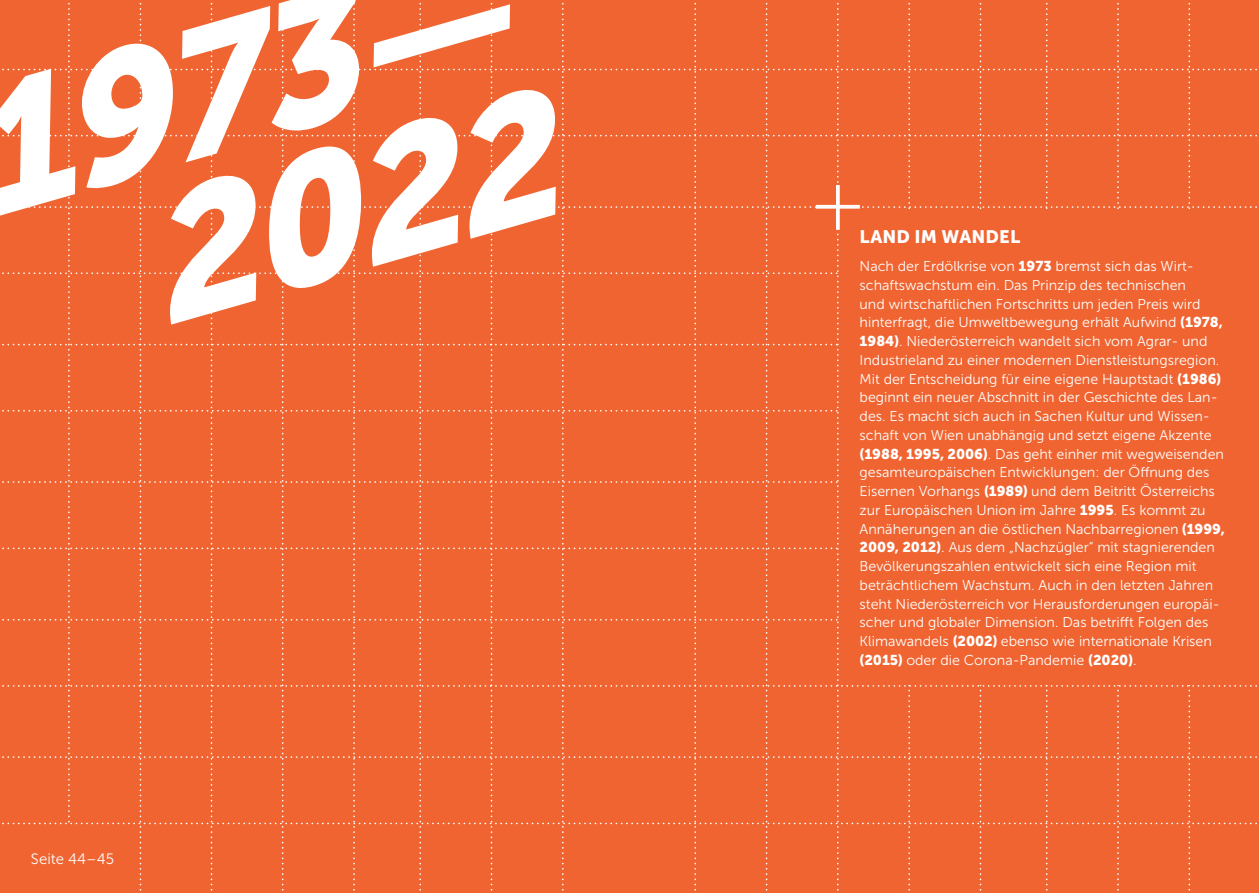
<style>
.page{position:relative;width:1259px;height:893px;background:#ef6430}
.page>*{position:absolute;margin:0;border:0;box-sizing:border-box;transform-origin:0 0}
.t1{font:18px "Museo Sans 900";letter-spacing:.01em;color:#fff}
.t2{font:15px "Museo Sans 300";color:#fff}
.t3{font:14.25px/18.8px "Museo Sans 300";color:#fff}
.s1{font-family:"Museo Sans 900"}
</style>
<div class="page">
<div style="left:0;top:827px;width:138px;height:66px;background:#ef6430"></div>
<div style="left:840px;top:210px;width:419px;height:475px;background:#ef6430"></div>
<svg style="left:170px;top:86px;width:386px;height:239px;fill:#ef6430"></svg>
<svg style="left:0;top:0;width:510px;height:217px;fill:#ef6430"></svg>
<hr style="left:836px;top:185px;width:3px;height:45px;background:#fff">
<svg style="left:816px;top:205px;width:44px;height:4px"></svg>
<p class="t2" style="left:31px;top:851px;width:85px">Seite 44–45</p>
<p class="t1" style="left:859px;top:227px;width:162px">LAND IM WANDEL</p>
<p class="t3" style="left:859px;top:257px;width:367px">Nach der Erdölkrise von <span class="s1">1973</span> bremst sich das Wirt&shy;schaftswachstum ein. Das Prinzip des technischen<br>und wirtschaftlichen Fortschritts um jeden Preis wird hinterfragt, die Umweltbewegung erhält Aufwind <span class="s1">(1978, 1984)</span>. Niederösterreich wandelt sich vom Agrar- und Industrieland zu einer modernen Dienstleistungsregion.<br>Mit der Entscheidung für eine eigene Hauptstadt <span class="s1">(1986) </span>beginnt ein neuer Abschnitt in der Geschichte des Lan&shy;des. Es macht sich auch in Sachen Kultur und Wissen&shy;schaft von Wien unabhängig und setzt eigene Akzente <span class="s1">(1988, 1995, 2006)</span>. Das geht einher mit wegweisenden gesamteuropäischen Entwicklungen: der Öffnung des Eisernen Vorhangs <span class="s1">(1989)</span> und dem Beitritt Österreichs zur Europäischen Union im Jahre <span class="s1">1995</span>. Es kommt zu Annäherungen an die östlichen Nachbarregionen <span class="s1">(1999, 2009, 2012)</span>. Aus dem „Nachzügler“ mit stagnierenden Bevölkerungszahlen entwickelt sich eine Region mit beträchtlichem Wachstum. Auch in den letzten Jahren steht Niederösterreich vor Herausforderungen europäi&shy;scher und globaler Dimension. Das betrifft Folgen des Klimawandels <span class="s1">(2002)</span> ebenso wie internationale Krisen <span class="s1">(2015)</span> oder die Corona-Pandemie <span class="s1">(2020)</span>.</p>
</div>
